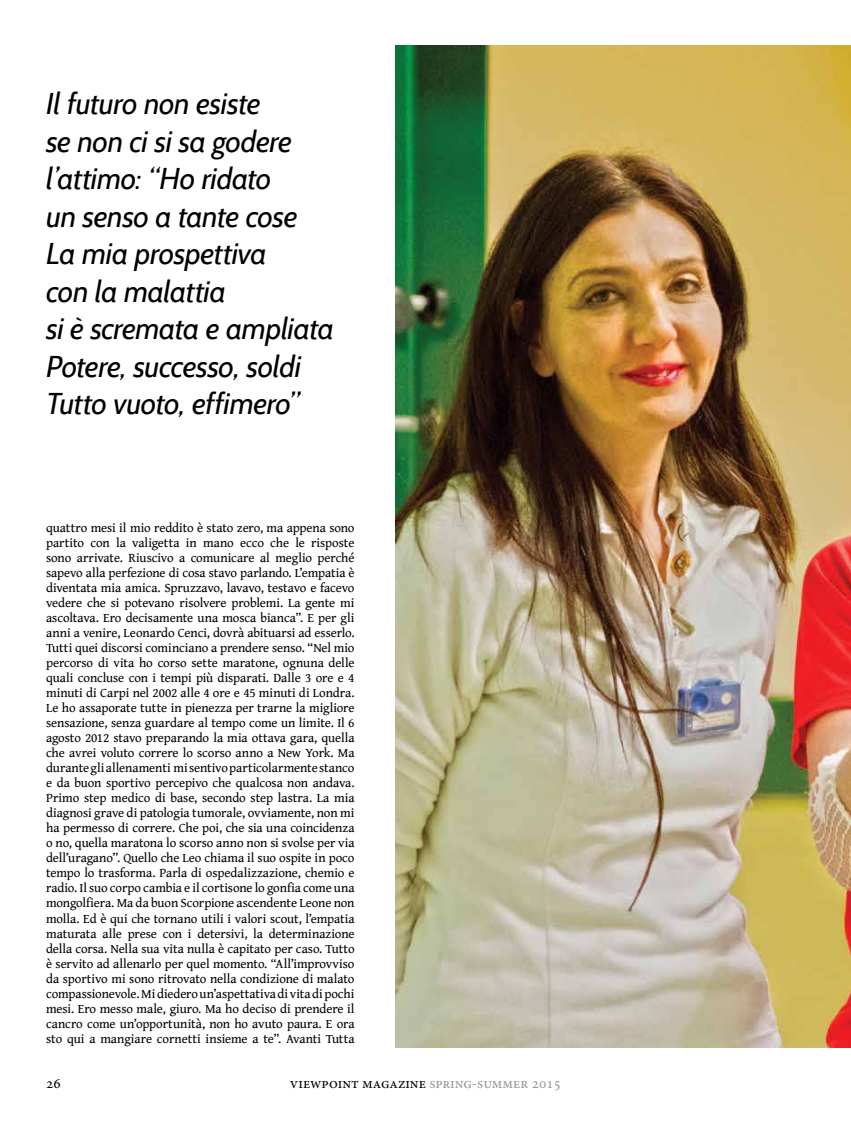
<style>
.page{position:relative;width:851px;height:1134px;background:#fff}
.page>*{position:absolute;margin:0;border:0;box-sizing:border-box;transform-origin:0 0}
.t1{font:italic 30px/37.5px "Cabin";letter-spacing:-.015em;color:#000}
.t2{font:15px "Minion Pro";color:#000}
.t3{font:13.12px/15px "Gentium Book Basic";letter-spacing:-.01em;color:#000;text-align:justify}
.s1{color:#939598}
</style>
<div class="page">
<img style="left:395px;top:45px;width:455px;height:1003px">
<h1 class="t1" style="left:46px;top:85px;width:289px">Il futuro non esiste<br>se non ci si sa godere l’attimo: “Ho ridato<br>un senso a tante cose<br>La mia prospettiva<br>con la malattia<br>si è scremata e ampliata<br>Potere, successo, soldi<br>Tutto vuoto, effimero”</h1>
<p class="t3" style="left:46px;top:520px;width:310px">quattro mesi il mio reddito è stato zero, ma appena sono partito con la valigetta in mano ecco che le risposte sono arrivate. Riuscivo a comunicare al meglio perché sapevo alla perfezione di cosa stavo parlando. L’empatia è diventata mia amica. Spruzzavo, lavavo, testavo e facevo vedere che si potevano risolvere problemi. La gente mi ascoltava. Ero decisamente una mosca bianca”. E per gli anni a venire, Leonardo Cenci, dovrà abituarsi ad esserlo.<br>Tutti quei discorsi cominciano a prendere senso. “Nel mio percorso di vita ho corso sette maratone, ognuna delle quali concluse con i tempi più disparati. Dalle 3 ore e 4 minuti di Carpi nel 2002 alle 4 ore e 45 minuti di Londra.<br>Le ho assaporate tutte in pienezza per trarne la migliore sensazione, senza guardare al tempo come un limite. Il 6 agosto 2012 stavo preparando la mia ottava gara, quella che avrei voluto correre lo scorso anno a New York. Ma durante gli allenamenti mi sentivo particolarmente stanco e da buon sportivo percepivo che qualcosa non andava.<br>Primo step medico di base, secondo step lastra. La mia diagnosi grave di patologia tumorale, ovviamente, non mi ha permesso di correre. Che poi, che sia una coincidenza o no, quella maratona lo scorso anno non si svolse per via dell’uragano”. Quello che Leo chiama il suo ospite in poco tempo lo trasforma. Parla di ospedalizzazione, chemio e radio. Il suo corpo cambia e il cortisone lo gonfia come una mongolfiera. Ma da buon Scorpione ascendente Leone non molla. Ed è qui che tornano utili i valori scout, l’empatia maturata alle prese con i detersivi, la determinazione della corsa. Nella sua vita nulla è capitato per caso. Tutto è servito ad allenarlo per quel momento. “All’improvviso da sportivo mi sono ritrovato nella condizione di malato compassionevole. Mi diedero un’aspettativa di vita di pochi mesi. Ero messo male, giuro. Ma ho deciso di prendere il cancro come un’opportunità, non ho avuto paura. E ora sto qui a mangiare cornetti insieme a te”. Avanti Tutta</p>
<p class="t2" style="left:46px;top:1073px;width:16px">26</p>
<p class="t2" style="left:290px;top:1073px;width:272px">viewpoint magazine <span class="s1">spring-summer 2015</span></p>
</div>
